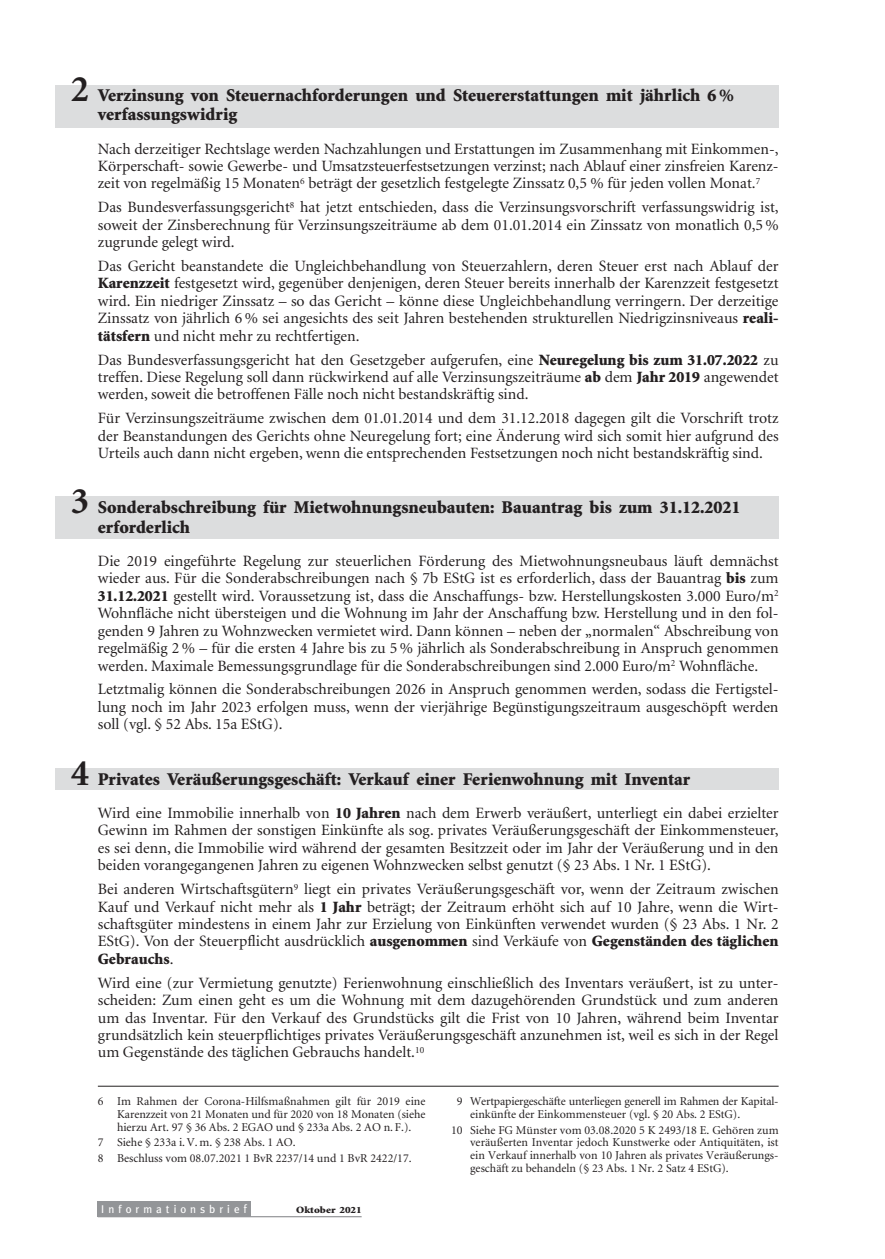
<style>
.page{position:relative;width:885px;height:1259px;background:#fff}
.page>*{position:absolute;margin:0;border:0;box-sizing:border-box;transform-origin:0 0}
.t1{font:900 18px/19.2px "Minion";color:#231f20}
.t2{font:15.75px/17.4px "Minion";color:#231f20;text-align:justify}
.t3{font:12px/12.8px "Minion";color:#231f20;text-align:justify}
.t4{font:11.25px "Meta";letter-spacing:.36em;color:#fff}
.t5{font:900 9.6px "Minion";color:#231f20;scale:1.15 1}
.s1{font-weight:700;font-size:37.5px}
.s2{font-weight:900}
.s3{font-size:12px}
</style>
<div class="page">
<div style="left:55px;top:496px;width:723px;height:43px;background:#dcddde"></div>
<div style="left:55px;top:768px;width:723px;height:22px;background:#dcddde"></div>
<div style="left:55px;top:85px;width:723px;height:43px;background:#dcddde"></div>
<div style="left:98px;top:1200px;width:153px;height:16px;background:#939598"></div>
<hr style="left:98px;top:1216px;width:263px;height:1px;background:#939598">
<hr style="left:98px;top:1086px;width:680px;height:1px;background:#231f20">
<p class="t1" style="left:98px;top:87px;width:637px;text-indent:-27px"><span class="s1">2</span> Verzinsung von Steuernachforderungen und Steuererstattungen mit jährlich 6 % verfassungswidrig</p>
<p class="t2" style="left:98px;top:141px;width:682px">Nach derzeitiger Rechtslage werden Nachzahlungen und Erstattungen im Zusammenhang mit Einkommen-, Körperschaft- sowie Gewerbe- und Umsatzsteuerfestsetzungen verzinst; nach Ablauf einer zinsfreien Karenz&shy;zeit von regelmäßig 15 Monaten<sup>6</sup> beträgt der gesetzlich festgelegte Zinssatz 0,5 % für jeden vollen Monat.<sup>7</sup></p>
<p class="t2" style="left:98px;top:200px;width:682px">Das Bundesverfassungsgericht<sup>8</sup> hat jetzt entschieden, dass die Verzinsungsvorschrift verfassungswidrig ist, soweit der Zinsberechnung für Verzinsungszeiträume ab dem 01.01.2014 ein Zinssatz von monatlich 0,5 % zugrunde gelegt wird.</p>
<p class="t2" style="left:98px;top:258px;width:682px">Das Gericht beanstandete die Ungleichbehandlung von Steuerzahlern, deren Steuer erst nach Ablauf der <span class="s2">Karenzzeit</span> festgesetzt wird, gegenüber denjenigen, deren Steuer bereits innerhalb der Karenzzeit festgesetzt wird. Ein niedriger Zinssatz – so das Gericht – könne diese Ungleichbehandlung verringern. Der derzeitige Zinssatz von jährlich 6 % sei angesichts des seit Jahren bestehenden strukturellen Niedrigzinsniveaus <span class="s2">reali&shy;tätsfern</span> und nicht mehr zu rechtfertigen.</p>
<p class="t2" style="left:98px;top:352px;width:682px">Das Bundesverfassungsgericht hat den Gesetzgeber aufgerufen, eine <span class="s2">Neuregelung bis zum 31.07.2022</span> zu treffen. Diese Regelung soll dann rückwirkend auf alle Verzinsungszeiträume <span class="s2">ab</span> dem <span class="s2">Jahr 2019</span> angewendet werden, soweit die betroffenen Fälle noch nicht bestandskräftig sind.</p>
<p class="t2" style="left:98px;top:411px;width:682px">Für Verzinsungszeiträume zwischen dem 01.01.2014 und dem 31.12.2018 dagegen gilt die Vorschrift trotz der Beanstandungen des Gerichts ohne Neuregelung fort; eine Änderung wird sich somit hier aufgrund des Urteils auch dann nicht ergeben, wenn die entsprechenden Festsetzungen noch nicht bestandskräftig sind.</p>
<p class="t1" style="left:98px;top:499px;width:644px;text-indent:-27px"><span class="s1">3</span> Sonderabschreibung für Mietwohnungsneubauten: Bauantrag bis zum 31.12.2021 erforderlich</p>
<p class="t2" style="left:98px;top:553px;width:682px">Die 2019 eingeführte Regelung zur steuerlichen Förderung des Mietwohnungsneubaus läuft demnächst wieder aus. Für die Sonderabschreibungen nach § 7b EStG ist es erforderlich, dass der Bauantrag <span class="s2">bis</span> zum <span class="s2">31.12.2021</span> gestellt wird. Voraussetzung ist, dass die Anschaffungs- bzw. Herstellungskosten 3.000 Euro/m<sup>2<br></sup>Wohnfläche nicht übersteigen und die Wohnung im Jahr der Anschaffung bzw. Herstellung und in den fol&shy;genden 9 Jahren zu Wohnzwecken vermietet wird. Dann können – neben der „normalen“ Abschreibung von regelmäßig 2 % – für die ersten 4 Jahre bis zu 5 % jährlich als Sonderabschreibung in Anspruch genommen werden. Maximale Bemessungsgrundlage für die Sonderabschreibungen sind 2.000 Euro/m<sup>2</sup> Wohnfläche.</p>
<p class="t2" style="left:98px;top:682px;width:682px">Letztmalig können die Sonderabschreibungen 2026 in Anspruch genommen werden, sodass die Fertigstel&shy;lung noch im Jahr 2023 erfolgen muss, wenn der vierjährige Begünstigungszeitraum ausgeschöpft werden soll (vgl. § 52 Abs. 15a EStG).</p>
<p class="t1" style="left:71px;top:770px;width:620px"><span class="s1">4</span> Privates Veräußerungsgeschäft: Verkauf einer Ferienwohnung mit Inventar</p>
<p class="t2" style="left:98px;top:805px;width:682px">Wird eine Immobilie innerhalb von <span class="s2">10 Jahren</span> nach dem Erwerb veräußert, unterliegt ein dabei erzielter Gewinn im Rahmen der sonstigen Einkünfte als sog. privates Veräußerungsgeschäft der Einkommensteuer, es sei denn, die Immobilie wird während der gesamten Besitzzeit oder im Jahr der Veräußerung und in den beiden vorangegangenen Jahren zu eigenen Wohnzwecken selbst genutzt (§ 23 Abs. 1 Nr. 1 EStG).</p>
<p class="t2" style="left:98px;top:881px;width:682px">Bei anderen Wirtschaftsgütern<sup>9</sup> liegt ein privates Veräußerungsgeschäft vor, wenn der Zeitraum zwischen Kauf und Verkauf nicht mehr als <span class="s2">1 Jahr</span> beträgt; der Zeitraum erhöht sich auf 10 Jahre, wenn die Wirt&shy;schaftsgüter mindestens in einem Jahr zur Erzielung von Einkünften verwendet wurden (§ 23 Abs. 1 Nr. 2<br>EStG). Von der Steuerpflicht ausdrücklich <span class="s2">ausgenommen</span> sind Verkäufe von <span class="s2">Gegenständen des täglichen Gebrauchs</span>.</p>
<p class="t2" style="left:98px;top:975px;width:682px">Wird eine (zur Vermietung genutzte) Ferienwohnung einschließlich des Inventars veräußert, ist zu unter&shy;scheiden: Zum einen geht es um die Wohnung mit dem dazugehörenden Grundstück und zum anderen um das Inventar. Für den Verkauf des Grundstücks gilt die Frist von 10 Jahren, während beim Inventar grundsätzlich kein steuerpflichtiges privates Veräußerungsgeschäft anzunehmen ist, weil es sich in der Regel um Gegenstände des täglichen Gebrauchs handelt.<sup>10</sup></p>
<p class="t3" style="left:117px;top:1095px;width:310px;text-indent:-19px">6 Im Rahmen der Corona-Hilfsmaßnahmen gilt für 2019 eine Karenzzeit von 21 Monaten und für 2020 von 18 Monaten (siehe hierzu Art. 97 § 36 Abs. 2 EGAO und § 233a Abs. 2 AO n. F.).</p>
<p class="t3" style="left:98px;top:1135px;width:315px;line-height:15.9px">7 Siehe § 233a i. V. m. § 238 Abs. 1 AO.<br>8 Beschluss vom 08.07.2021 1 BvR 2237/14 und 1 BvR 2422/17.</p>
<p class="t3" style="left:470px;top:1095px;width:310px;text-indent:-13px">9 Wertpapiergeschäfte unterliegen generell im Rahmen der Kapital&shy;einkünfte der Einkommensteuer (vgl. § 20 Abs. 2 EStG).</p>
<p class="t3" style="left:470px;top:1124px;width:310px;text-indent:-19px">10 Siehe FG Münster vom 03.08.2020 5 K 2493/18 E. Gehören zum veräußerten Inventar jedoch Kunstwerke oder Antiquitäten, ist ein Verkauf innerhalb von 10 Jahren als privates Veräußerungs&shy;geschäft zu behandeln (§ 23 Abs. 1 Nr. 2 Satz 4 EStG).</p>
<p class="t4" style="left:101px;top:1202px;width:147px">Informationsbrie<span class="s3">f</span></p>
<p class="t5" style="left:296px;top:1206px;width:58px">Oktober 2021</p>
</div>
